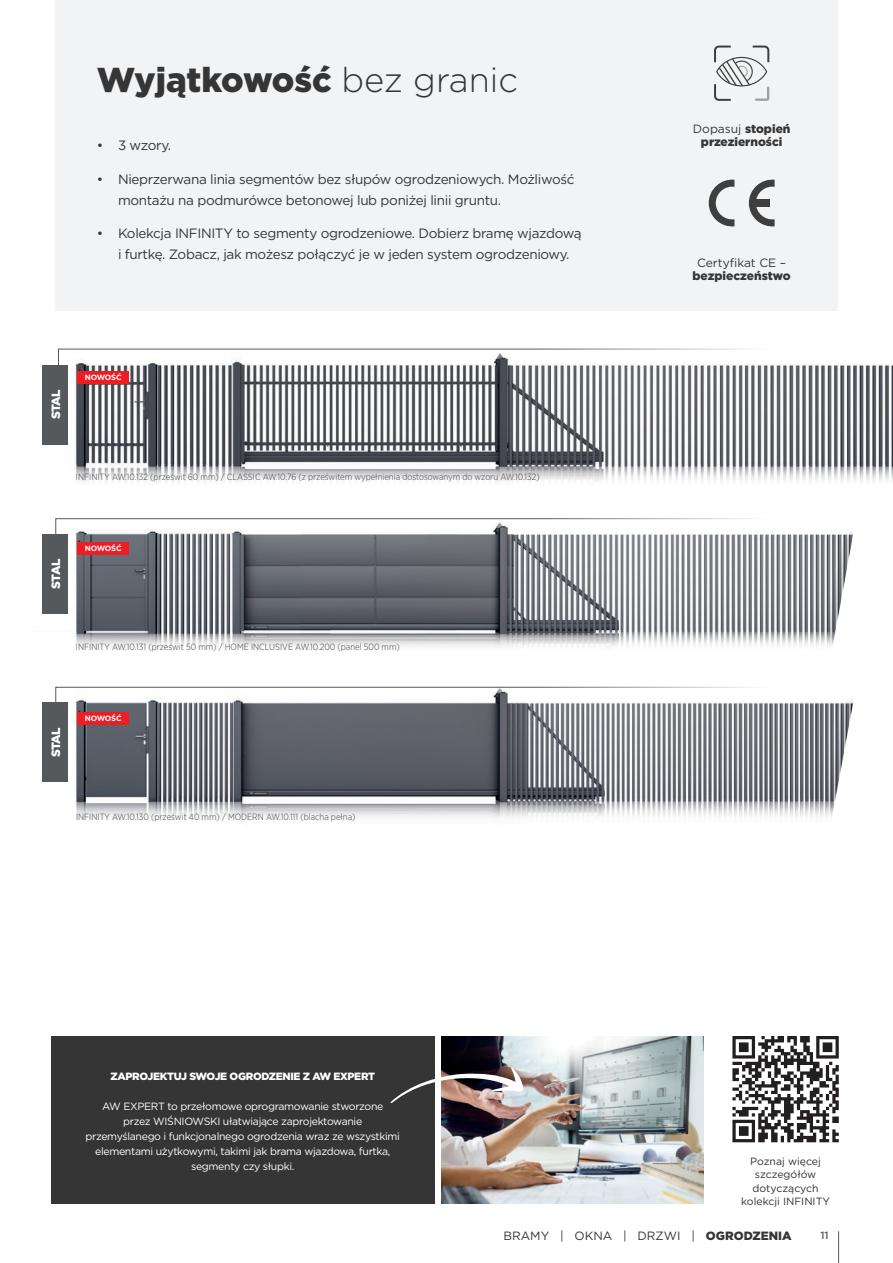
<style>
.page{position:relative;width:893px;height:1263px;background:#fff}
.page>*{position:absolute;margin:0;border:0;box-sizing:border-box;transform-origin:0 0}
._22_Roboto{font:900 34.5px "Gotham";letter-spacing:-.005em;color:#363536}
._12_Roboto{font:13.5px/21px "Gotham";letter-spacing:-.025em;color:#363536}
.t1{font:900 12px/13.5px "Gotham";color:#363536;text-align:center}
.t2{font:12px "Gotham";color:#363536}
.t3{font:900 12px "Gotham";letter-spacing:-.07em;color:#fff}
._10_C_Roboto{font:10.5px/15px "Gotham";letter-spacing:-.03em;color:#fff;text-align:center}
.t4{font:10.5px "Gotham";color:#312f30}
._10_C_Roboto-2{font:900 10.5px "Gotham";letter-spacing:-.03em;color:#fff}
.t5{font:500 10.5px "Gotham";color:#57585a}
.t6{font:300 9px "Gotham Narrow";color:#3e3e3f}
.t7{font:700 7.65px "Gotham";letter-spacing:-.02em;color:#fff}
.s1{font-weight:300}
.s2{font-weight:400}
.s3{font-weight:900}
</style>
<div class="page">
<hr style="left:838px;top:1231px;width:1px;height:32px;background:#57585a">
<img style="left:42px;top:534px;width:765px;height:114px">
<img style="left:42px;top:702px;width:765px;height:116px">
<img style="left:42px;top:364px;width:851px;height:118px">
<svg style="left:55px;top:518px;width:752px;height:96px"></svg>
<svg style="left:55px;top:686px;width:752px;height:96px"></svg>
<svg style="left:58px;top:348px;width:800px;height:96px"></svg>
<svg style="left:807px;top:531px;width:46px;height:116px"></svg>
<svg style="left:807px;top:699px;width:46px;height:118px"></svg>
<img style="left:441px;top:1036px;width:263px;height:167px">
<div style="left:55px;top:0;width:783px;height:310px;background:#f2f3f4"></div>
<div style="left:51px;top:1036px;width:383px;height:167px;background:#363536"></div>
<svg style="left:391px;top:1067px;width:132px;height:36px"></svg>
<svg style="left:709px;top:180px;width:25px;height:46px"></svg>
<svg style="left:749px;top:180px;width:25px;height:46px"></svg>
<div style="left:43px;top:365px;width:25px;height:79px;background:#55595c"></div>
<div style="left:43px;top:534px;width:25px;height:80px;background:#55595c"></div>
<div style="left:43px;top:703px;width:25px;height:79px;background:#55595c"></div>
<svg style="left:714px;top:46px;width:55px;height:55px"></svg>
<svg style="left:732px;top:1036px;width:107px;height:106px"></svg>
<div style="left:77px;top:371px;width:52px;height:13px;background:#ee1d23"></div>
<div style="left:77px;top:542px;width:52px;height:13px;background:#ee1d23"></div>
<div style="left:77px;top:712px;width:52px;height:13px;background:#ee1d23"></div>
<p class="_22_Roboto" style="left:97px;top:56px;width:423px">Wyjątkowość <span class="s1">bez granic</span></p>
<p class="_12_Roboto" style="left:97px;top:134px;width:76px">• 3 wzory.</p>
<p class="_12_Roboto" style="left:118px;top:168px;width:458px;text-indent:-21px">• Nieprzerwana linia segmentów bez słupów ogrodzeniowych. Możliwość montażu na podmurówce betonowej lub poniżej linii gruntu.</p>
<p class="_12_Roboto" style="left:118px;top:223px;width:465px;text-indent:-21px">• Kolekcja INFINITY to segmenty ogrodzeniowe. Dobierz bramę wjazdową i furtkę. Zobacz, jak możesz połączyć je w jeden system ogrodzeniowy.</p>
<p class="t3" style="left:48px;top:419px;width:31px;rotate:-90deg">STAL</p>
<p class="t7" style="left:85px;top:372px;width:38px">NOWOŚĆ</p>
<p class="t6" style="left:76px;top:471px;width:465px">INFINITY AW.10.132 (prześwit 60 mm) / CLASSIC AW.10.76 (z prześwitem wypełnienia dostosowanym do wzoru AW.10.132)</p>
<p class="t3" style="left:48px;top:589px;width:31px;rotate:-90deg">STAL</p>
<p class="t7" style="left:85px;top:543px;width:38px">NOWOŚĆ</p>
<p class="t6" style="left:76px;top:642px;width:325px">INFINITY AW.10.131 (prześwit 50 mm) / HOME INCLUSIVE AW.10.200 (panel 500 mm)</p>
<p class="t3" style="left:48px;top:757px;width:31px;rotate:-90deg">STAL</p>
<p class="t7" style="left:85px;top:714px;width:38px">NOWOŚĆ</p>
<p class="t6" style="left:76px;top:811px;width:281px">INFINITY AW.10.130 (prześwit 40 mm) / MODERN AW.10.111 (blacha pełna)</p>
<p class="t1" style="left:693px;top:122px;width:99px"><span class="s2">Dopasuj</span> stopień przezierności</p>
<p class="t1" style="left:692px;top:256px;width:100px"><span class="s2">Certyfikat CE – </span>bezpieczeństwo</p>
<p class="_10_C_Roboto-2" style="left:110px;top:1069px;width:266px">ZAPROJEKTUJ SWOJE OGRODZENIE Z AW EXPERT</p>
<p class="_10_C_Roboto" style="left:86px;top:1099px;width:316px">AW EXPERT to przełomowe oprogramowanie stworzone<br>przez WIŚNIOWSKI ułatwiające zaprojektowanie przemyślanego i funkcjonalnego ogrodzenia wraz ze wszystkimi elementami użytkowymi, takimi jak brama wjazdowa, furtka, segmenty czy słupki.</p>
<p class="t4" style="left:750px;top:1154px;width:72px">Poznaj więcej</p>
<p class="t4" style="left:755px;top:1168px;width:63px">szczegółów</p>
<p class="t4" style="left:753px;top:1181px;width:68px">dotyczących</p>
<p class="t4" style="left:741px;top:1195px;width:90px">kolekcji INFINITY</p>
<p class="t2" style="left:503px;top:1228px;width:290px">BRAMY | OKNA | DRZWI | <span class="s3">OGRODZENIA</span></p>
<p class="t5" style="left:820px;top:1229px;width:10px">11</p>
</div>
